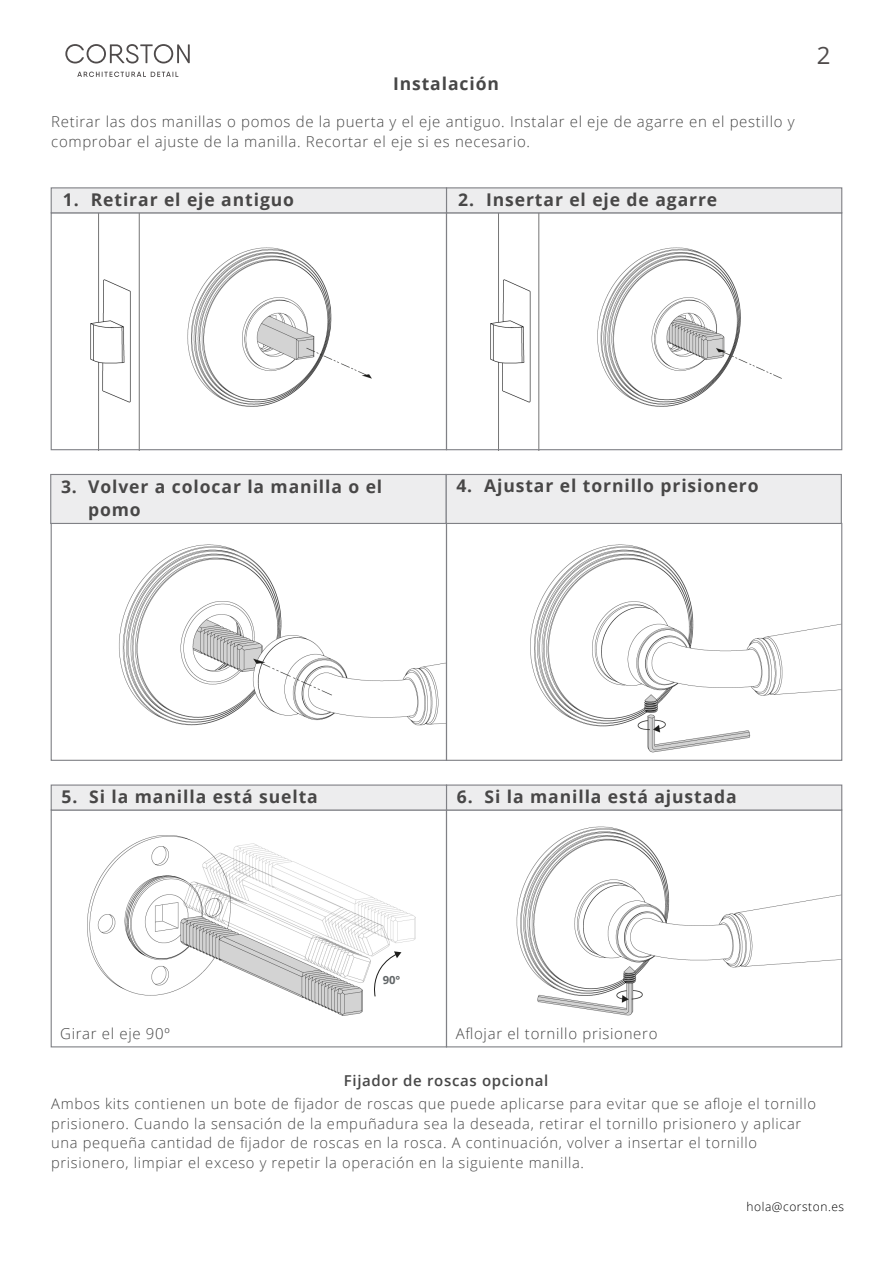
<style>
.page{position:relative;width:893px;height:1263px;background:#fff}
.page>*{position:absolute;margin:0;border:0;box-sizing:border-box;transform-origin:0 0}
.t1{font:24px "Open Sans";color:#4f4b4b}
.t2{font:700 17.55px "Open Sans";letter-spacing:.05em;color:#484747}
.t3{font:700 17.55px "Open Sans";letter-spacing:.05em;color:#474747}
.t4{font:300 15px/19.5px "Open Sans";letter-spacing:.045em;color:#474747}
.t5{font:600 15px "Open Sans";letter-spacing:.045em;color:#474747}
.t6{font:300 14.7px/19.5px "Open Sans";letter-spacing:.045em;color:#474747}
.t7{font:300 12px "Open Sans";letter-spacing:.045em;color:#000}
.t8{font:700 11.25px "Open Sans";color:#616567}
</style>
<div class="page">
<img style="left:462px;top:826px;width:380px;height:222px">
<img style="left:88px;top:835px;width:327px;height:180px">
<svg style="left:373px;top:951px;width:28px;height:46px"></svg>
<img style="left:530px;top:544px;width:310px;height:209px">
<img style="left:119px;top:544px;width:326px;height:182px">
<img style="left:490px;top:214px;width:291px;height:234px">
<img style="left:91px;top:214px;width:280px;height:234px">
<svg style="left:65px;top:44px;width:125px;height:33px"></svg>
<div style="left:446px;top:212px;width:396px;height:238px;border:1px solid #808186"></div>
<div style="left:446px;top:187px;width:396px;height:26px;background:#ededee;border:1px solid #808186"></div>
<div style="left:51px;top:212px;width:396px;height:238px;border:1px solid #808186"></div>
<div style="left:51px;top:187px;width:396px;height:26px;background:#ededee;border:1px solid #808186"></div>
<div style="left:446px;top:523px;width:396px;height:238px;border:1px solid #808186"></div>
<div style="left:445px;top:474px;width:397px;height:50px;background:#ededee;border:1px solid #808186"></div>
<div style="left:51px;top:523px;width:396px;height:238px;border:1px solid #808186"></div>
<div style="left:50px;top:474px;width:397px;height:50px;background:#ededee;border:1px solid #808186"></div>
<div style="left:446px;top:809px;width:396px;height:238px;border:1px solid #808186"></div>
<div style="left:446px;top:784px;width:396px;height:26px;background:#ededee;border:1px solid #808186"></div>
<div style="left:51px;top:809px;width:396px;height:238px;border:1px solid #808186"></div>
<div style="left:51px;top:784px;width:396px;height:26px;background:#ededee;border:1px solid #808186"></div>
<p class="t3" style="left:393px;top:71px;width:108px">Instalación</p>
<p class="t4" style="left:51px;top:112px;width:745px">Retirar las dos manillas o pomos de la puerta y el eje antiguo. Instalar el eje de agarre en el pestillo y comprobar el ajuste de la manilla. Recortar el eje si es necesario.</p>
<p class="t2" style="left:63px;top:187px;width:233px">1. Retirar el eje antiguo</p>
<p class="t2" style="left:458px;top:187px;width:261px">2. Insertar el eje de agarre</p>
<h1 class="t1" style="left:817px;top:39px;width:15px">2</h1>
<p class="t2" style="left:61px;top:474px;width:323px">3. Volver a colocar la manilla o el</p>
<p class="t2" style="left:456px;top:474px;width:304px">4. Ajustar el tornillo prisionero</p>
<p class="t2" style="left:88px;top:497px;width:54px">pomo</p>
<p class="t2" style="left:62px;top:784px;width:258px">5. Si la manilla está suelta</p>
<p class="t2" style="left:457px;top:784px;width:282px">6. Si la manilla está ajustada</p>
<p class="t8" style="left:383px;top:972px;width:19px">90°</p>
<p class="t4" style="left:60px;top:1023px;width:111px">Girar el eje 90º</p>
<p class="t4" style="left:456px;top:1023px;width:203px">Aflojar el tornillo prisionero</p>
<p class="t5" style="left:344px;top:1070px;width:206px">Fijador de roscas opcional</p>
<p class="t6" style="left:51px;top:1094px;width:766px">Ambos kits contienen un bote de fijador de roscas que puede aplicarse para evitar que se afloje el tornillo prisionero. Cuando la sensación de la empuñadura sea la deseada, retirar el tornillo prisionero y aplicar una pequeña cantidad de fijador de roscas en la rosca. A continuación, volver a insertar el tornillo prisionero, limpiar el exceso y repetir la operación en la siguiente manilla.</p>
<p class="t7" style="left:747px;top:1199px;width:99px">hola@corston.es</p>
</div>
